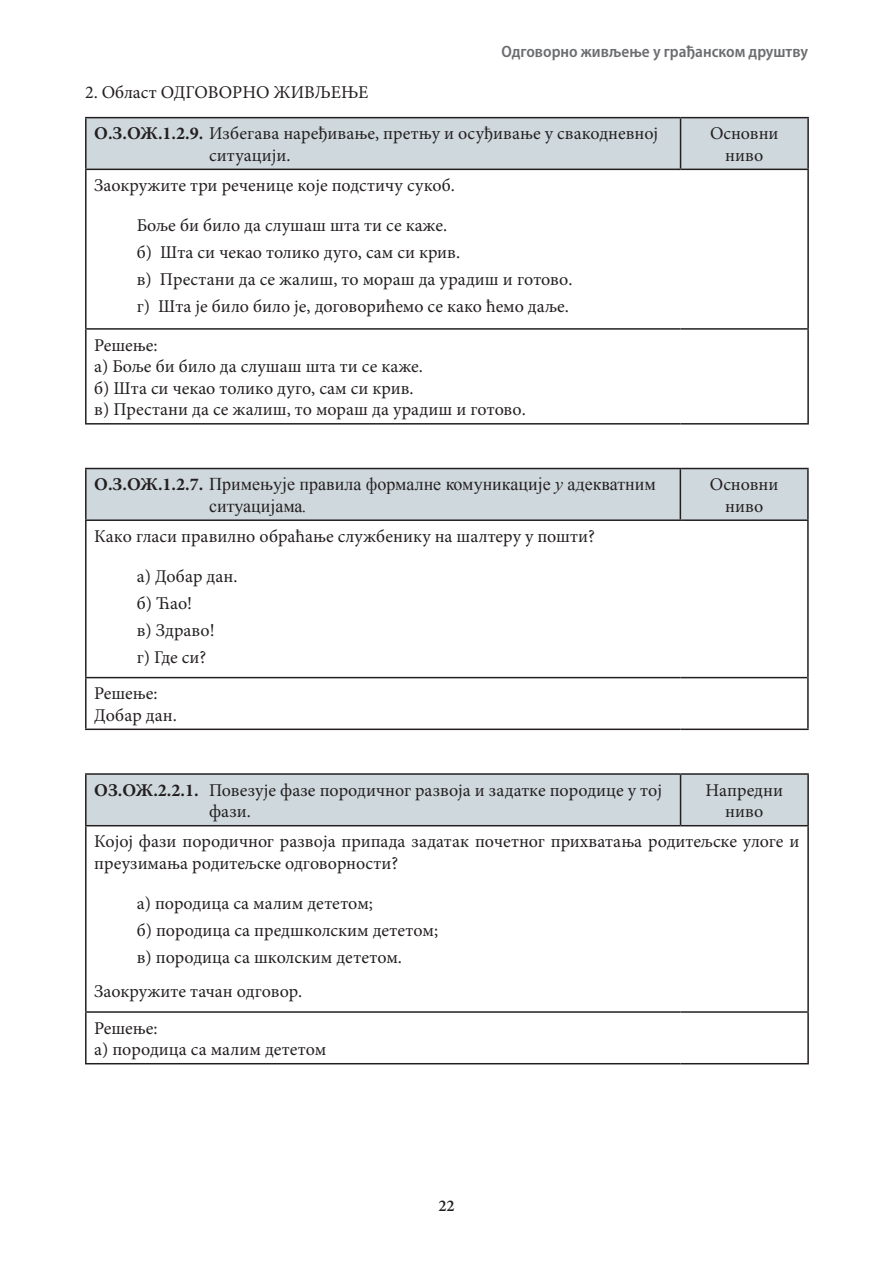
<style>
.page{position:relative;width:893px;height:1263px;background:#fff}
.page>*{position:absolute;margin:0;border:0;box-sizing:border-box;transform-origin:0 0}
.t1{font:18px/21.6px "Minion Pro";color:#231f20}
.t2{font:18px/21.6px "Times New Roman";color:#231f20}
.t3{font:600 semi-condensed 16.5px "Myriad Pro";color:#6c6d70}
.t4{font:600 16.5px "Minion Pro";color:#231f20}
.s1{font-weight:700}
.s2{font-family:"Minion Pro";font-weight:700}
.s3{font-style:italic}
</style>
<div class="page">
<div style="left:87px;top:118px;width:720px;height:51px;background:#cfd8dd"></div>
<hr style="left:85px;top:117px;width:596px;height:1px;background:#231f20">
<hr style="left:85px;top:118px;width:2px;height:51px;background:#231f20">
<hr style="left:681px;top:117px;width:128px;height:1px;background:#231f20">
<hr style="left:680px;top:118px;width:1px;height:51px;background:#231f20">
<hr style="left:807px;top:118px;width:2px;height:51px;background:#231f20">
<hr style="left:85px;top:169px;width:596px;height:1px;background:#231f20">
<hr style="left:85px;top:170px;width:2px;height:158px;background:#231f20">
<hr style="left:681px;top:169px;width:128px;height:1px;background:#231f20">
<hr style="left:807px;top:170px;width:2px;height:158px;background:#231f20">
<hr style="left:85px;top:328px;width:596px;height:2px;background:#231f20">
<hr style="left:85px;top:330px;width:2px;height:93px;background:#231f20">
<hr style="left:681px;top:328px;width:128px;height:2px;background:#231f20">
<hr style="left:807px;top:330px;width:2px;height:93px;background:#231f20">
<hr style="left:85px;top:423px;width:596px;height:2px;background:#231f20">
<hr style="left:681px;top:423px;width:128px;height:2px;background:#231f20">
<div style="left:86px;top:468px;width:594px;height:52px;background:#cfd8dd"></div>
<div style="left:680px;top:468px;width:128px;height:52px;background:#cfd8dd"></div>
<hr style="left:85px;top:468px;width:596px;height:1px;background:#231f20">
<hr style="left:85px;top:469px;width:2px;height:50px;background:#231f20">
<hr style="left:680px;top:469px;width:1px;height:50px;background:#231f20">
<hr style="left:85px;top:519px;width:596px;height:2px;background:#231f20">
<hr style="left:85px;top:521px;width:2px;height:156px;background:#231f20">
<hr style="left:85px;top:677px;width:595px;height:1px;background:#231f20">
<hr style="left:85px;top:678px;width:2px;height:50px;background:#231f20">
<hr style="left:680px;top:677px;width:127px;height:1px;background:#231f20">
<hr style="left:85px;top:728px;width:595px;height:2px;background:#231f20">
<hr style="left:680px;top:728px;width:129px;height:2px;background:#231f20">
<hr style="left:681px;top:468px;width:128px;height:1px;background:#231f20">
<hr style="left:807px;top:469px;width:2px;height:50px;background:#231f20">
<hr style="left:681px;top:519px;width:128px;height:2px;background:#231f20">
<hr style="left:807px;top:521px;width:2px;height:157px;background:#231f20">
<hr style="left:807px;top:678px;width:2px;height:50px;background:#231f20">
<div style="left:87px;top:775px;width:720px;height:50px;background:#cfd8dd"></div>
<hr style="left:85px;top:773px;width:596px;height:2px;background:#231f20">
<hr style="left:85px;top:775px;width:2px;height:50px;background:#231f20">
<hr style="left:681px;top:773px;width:128px;height:2px;background:#231f20">
<hr style="left:680px;top:775px;width:1px;height:50px;background:#231f20">
<hr style="left:807px;top:775px;width:2px;height:50px;background:#231f20">
<hr style="left:85px;top:825px;width:596px;height:1px;background:#231f20">
<hr style="left:85px;top:826px;width:2px;height:185px;background:#231f20">
<hr style="left:681px;top:825px;width:128px;height:1px;background:#231f20">
<hr style="left:807px;top:826px;width:2px;height:185px;background:#231f20">
<hr style="left:85px;top:1011px;width:596px;height:2px;background:#231f20">
<hr style="left:85px;top:1013px;width:2px;height:50px;background:#231f20">
<hr style="left:681px;top:1011px;width:128px;height:2px;background:#231f20">
<hr style="left:807px;top:1013px;width:2px;height:50px;background:#231f20">
<hr style="left:85px;top:1063px;width:596px;height:1px;background:#231f20">
<hr style="left:681px;top:1063px;width:128px;height:1px;background:#231f20">
<p class="t3" style="left:501px;top:42px;width:308px">Одговорно живљење у грађанском друштву</p>
<p class="t1" style="left:85px;top:82px;width:285px">2. Област ОДГОВОРНО ЖИВЉЕЊЕ</p>
<p class="t1" style="left:209px;top:123px;width:451px;text-indent:-115px"><span class="s1">О.З.ОЖ.1.2.9.</span> Избегава наређивање, претњу и осуђивање у свакодневној ситуацији.</p>
<p class="t1" style="left:710px;top:123px;width:70px;text-align:center">Основни ниво</p>
<p class="t1" style="left:94px;top:174px;width:362px">Заокружите три реченице које подстичу сукоб.</p>
<p class="t1" style="left:137px;top:212px;width:437px;line-height:27px">Боље би било да слушаш шта ти се каже.<br>б) Шта си чекао толико дуго, сам си крив.<br>в) Престани да се жалиш, то мораш да урадиш и готово. г) Шта је било било је, договорићемо се како ћемо даље.</p>
<p class="t1" style="left:94px;top:334px;width:433px">Решење:<br>a) Боље би било да слушаш шта ти се каже.<br>б) Шта си чекао толико дуго, сам си крив.<br>в) Престани да се жалиш, то мораш да урадиш и готово.</p>
<p class="t2" style="left:209px;top:473px;width:448px;text-indent:-115px"><span class="s2">О.З.ОЖ.1.2.7.</span> Примењује правила формалне комуникације <span class="s3">у</span> адекватним ситуацијама<span class="s3">.</span></p>
<p class="t1" style="left:710px;top:474px;width:70px;text-align:center">Основни ниво</p>
<p class="t1" style="left:94px;top:525px;width:502px">Како гласи правилно обраћање службенику на шалтеру у пошти?</p>
<p class="t1" style="left:137px;top:562px;width:102px;line-height:27px">a) Добар дан. б) Ћао!<br>в) Здраво!<br>г) Где си?</p>
<p class="t1" style="left:94px;top:683px;width:84px">Решење:<br>Добар дан.</p>
<p class="t1" style="left:209px;top:779px;width:454px;text-indent:-115px"><span class="s1">ОЗ.ОЖ.2.2.1.</span> Повезује фазe породичног развоја и задатке породицe у тој фази.</p>
<p class="t1" style="left:706px;top:779px;width:79px;text-align:center">Напредни ниво</p>
<p class="t1" style="left:94px;top:831px;width:707px">Којoj фази породичног развоја припада задатак почетног прихватања родитељске улоге и преузимања родитељске одговорности?</p>
<p class="t1" style="left:137px;top:889px;width:303px;line-height:27px">a) породица са малим дететом;<br>б) породица са предшколским дететом; в) породица са школским дететом.</p>
<p class="t1" style="left:94px;top:973px;width:210px;line-height:36.6px">Заокружите тачан одговор.<br>Решење:</p>
<p class="t1" style="left:94px;top:1039px;width:234px">a) породица са малим дететом</p>
<p class="t4" style="left:438px;top:1194px;width:18px">22</p>
</div>
